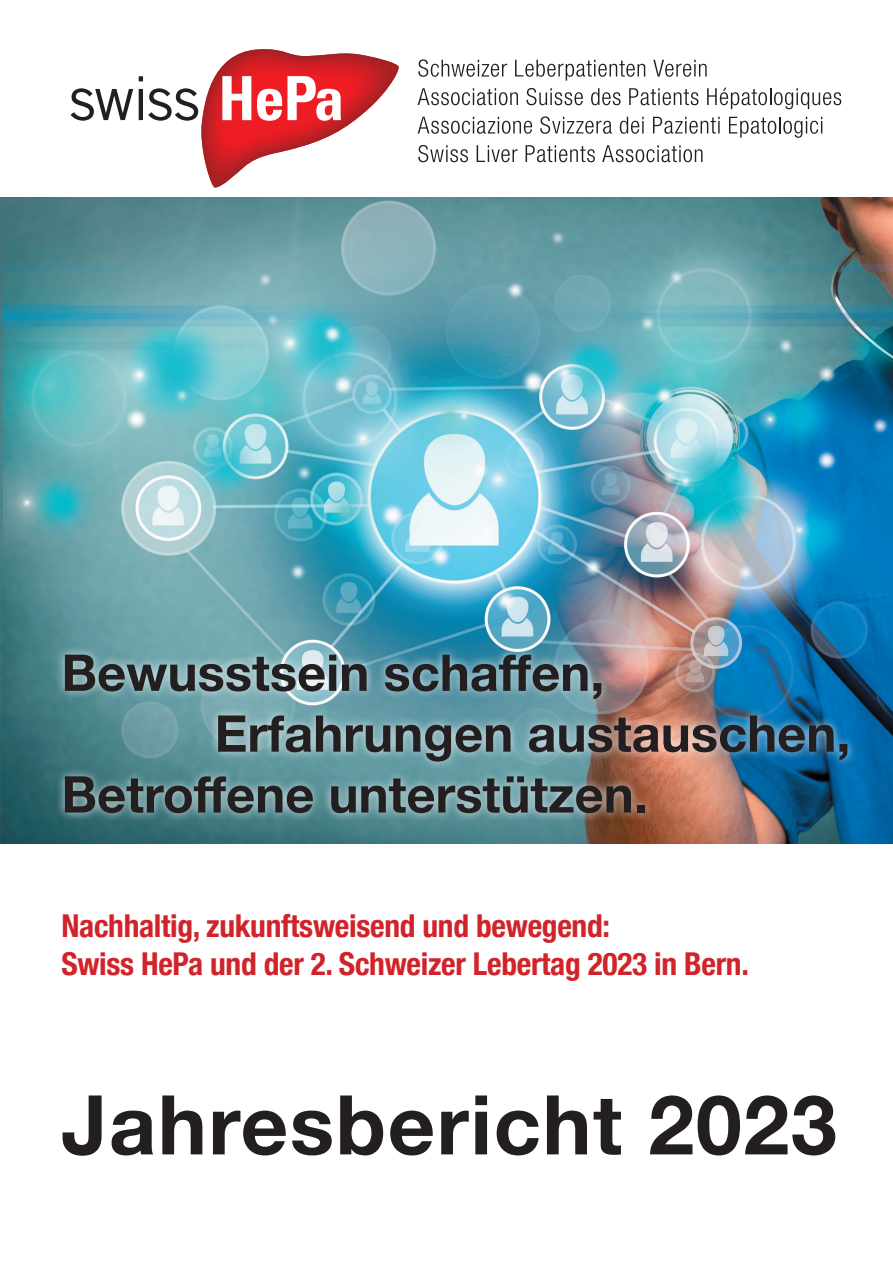
<style>
.page{position:relative;width:893px;height:1263px;background:#fff}
.page>*{position:absolute;margin:0;border:0;box-sizing:border-box;transform-origin:0 0}
.t1{font:700 82.5px "Helvetica Neue";letter-spacing:.02em;color:#231f20}
.t2{font:700 50.7px "Helvetica Neue";color:#231f20}
.t3{font:700 condensed 31.5px/37.8px "Helvetica Neue";letter-spacing:-.01em;color:#d1232a}
</style>
<div class="page">
<img style="left:1px;top:198px;width:892px;height:645px">
<div style="left:55px;top:645px;width:802px;height:177px;background:#fff;opacity:.75"></div>
<svg style="left:71px;top:88px;width:62px;height:33px"></svg>
<svg style="left:139px;top:49px;width:260px;height:139px"></svg>
<svg style="left:418px;top:59px;width:89px;height:18px"></svg>
<svg style="left:515px;top:60px;width:130px;height:21px"></svg>
<svg style="left:653px;top:60px;width:54px;height:17px"></svg>
<svg style="left:418px;top:88px;width:100px;height:17px"></svg>
<svg style="left:527px;top:88px;width:56px;height:17px"></svg>
<svg style="left:591px;top:88px;width:30px;height:17px"></svg>
<svg style="left:629px;top:88px;width:69px;height:17px"></svg>
<svg style="left:707px;top:88px;width:134px;height:21px"></svg>
<svg style="left:418px;top:117px;width:114px;height:17px"></svg>
<svg style="left:540px;top:116px;width:72px;height:18px"></svg>
<svg style="left:620px;top:117px;width:24px;height:17px"></svg>
<svg style="left:653px;top:117px;width:67px;height:17px"></svg>
<svg style="left:729px;top:117px;width:93px;height:21px"></svg>
<svg style="left:418px;top:145px;width:50px;height:17px"></svg>
<svg style="left:477px;top:145px;width:41px;height:17px"></svg>
<svg style="left:526px;top:145px;width:69px;height:17px"></svg>
<svg style="left:602px;top:145px;width:100px;height:17px"></svg>
<h2 class="t2" style="left:61px;top:633px;width:544px">Bewusstsein schaffen,</h2>
<h2 class="t2" style="left:215px;top:694px;width:637px">Erfahrungen austauschen,</h2>
<h2 class="t2" style="left:61px;top:755px;width:588px">Betroffene unterstützen.</h2>
<p class="t3" style="left:61px;top:904px;width:689px">Nachhaltig, zukunftsweisend und bewegend:<br>Swiss HePa und der 2. Schweizer Lebertag 2023 in Bern.</p>
<h1 class="t1" style="left:61px;top:1060px;width:777px">Jahresbericht 2023</h1>
</div>
